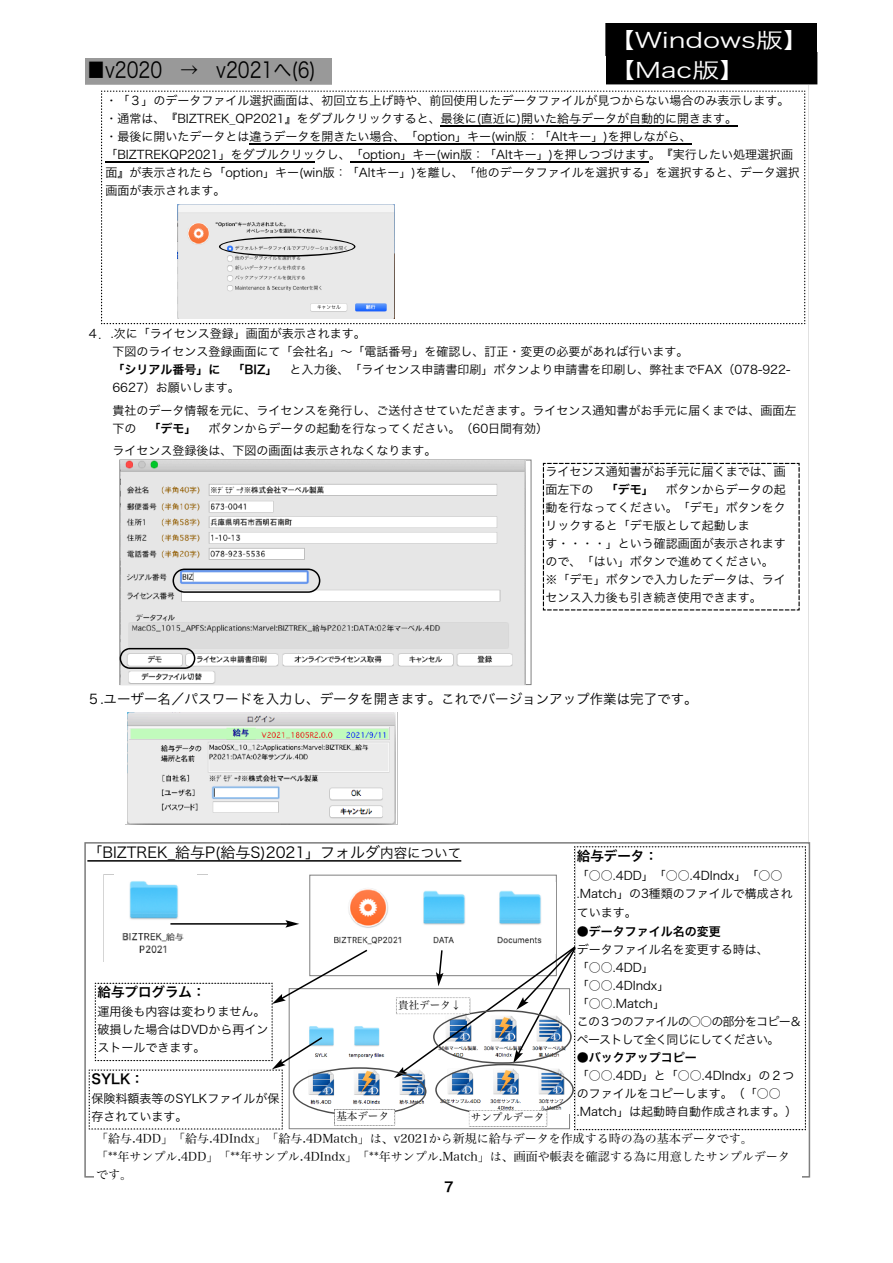
<style>
.page{position:relative;width:893px;height:1263px;background:#fff}
.page>*{position:absolute;margin:0;border:0;box-sizing:border-box;transform-origin:0 0}
.t1{font:21.6px "Hiragino Sans W3";color:#000;scale:.83 1}
.t2{font:21px "Hiragino Sans W3";color:#fff;scale:1.3 1}
.t3{font:15px "Hiragino Sans W3";color:#000}
.t4{font:13.5px "Hiragino Sans W3";color:#000}
.t5{font:13.5px "Hiragino Sans W6";color:#000}
.t6{font:13.5px "Hiragino Sans GB W6";color:#000}
.t7{font:12px/18px "Hiragino Sans W3";color:#000}
.t8{font:12px/18px "Hira Min Pro N W3";color:#000}
.t9{font:12px/18px "Hiragino Sans W3";letter-spacing:-.065em;color:#000}
.t10{font:12px "Hiragino Sans W6";color:#000}
.t11{font:10.5px "Hira Min Pro N W3";color:#000}
.s1{font-family:"Hiragino Sans W6"}
.s2{font-size:13.5px}
</style>
<div class="page">
<img style="left:101px;top:90px;width:705px;height:735px">
<svg style="left:101px;top:90px;width:704px;height:234px"></svg>
<img style="left:120px;top:460px;width:405px;height:224px">
<svg style="left:173px;top:568px;width:147px;height:25px"></svg>
<svg style="left:543px;top:463px;width:257px;height:148px"></svg>
<hr style="left:87px;top:860px;width:374px;height:2px;background:#000">
<img style="left:122px;top:881px;width:62px;height:65px">
<div style="left:309px;top:875px;width:248px;height:101px;border:1px solid #7f7f7f"></div>
<img style="left:334px;top:882px;width:222px;height:64px">
<svg style="left:170px;top:920px;width:129px;height:8px"></svg>
<svg style="left:574px;top:846px;width:232px;height:284px"></svg>
<div style="left:606px;top:56px;width:211px;height:28px;background:#000"></div>
<div style="left:606px;top:24px;width:211px;height:32px;background:#000"></div>
<img style="left:178px;top:204px;width:216px;height:114px">
<svg style="left:120px;top:648px;width:75px;height:21px"></svg>
<svg style="left:88px;top:946px;width:488px;height:184px"></svg>
<svg style="left:219px;top:237px;width:136px;height:20px;background:#c2c3c4"></svg>
<img style="left:127px;top:712px;width:268px;height:112px">
<h1 class="t1" style="left:87px;top:59px;width:277px">■v2020　→　v2021へ(6)</h1>
<h2 class="t2" style="left:607px;top:29px;width:158px">【Windows版】</h2>
<h2 class="t2" style="left:608px;top:60px;width:109px">【Mac版】</h2>
<p class="t7" style="left:105px;top:92px;width:696px">・「３」のデータファイル選択画面は、初回立ち上げ時や、前回使用したデータファイルが見つからない場合のみ表示します。・通常は、『BIZTREK_QP2021』をダブルクリックすると、最後に(直近に)開いた給与データが自動的に開きます。<br>・最後に開いたデータとは違うデータを開きたい場合、「option」キー(win版：「Altキー」)を押しながら、「BIZTREKQP2021」をダブルクリックし、「option」キー(win版：「Altキー」)を押しつづけます。『実行したい処理選択画面』が表示されたら「option」キー(win版：「Altキー」)を離し、「他のデータファイルを選択する」を選択すると、データ選択画面が表示されます。</p>
<p class="t7" style="left:112px;top:325px;width:679px;text-indent:-26px">４．.次に「ライセンス登録」画面が表示されます。<br>下図のライセンス登録画面にて「会社名」～「電話番号」を確認し、訂正・変更の必要があれば行います。<br><span class="s1">「シリアル番号」に　「BIZ」　</span>と入力後、「ライセンス申請書印刷」ボタンより申請書を印刷し、弊社までFAX（078-922- 6627）お願いします。</p>
<p class="t7" style="left:112px;top:401px;width:686px">貴社のデータ情報を元に、ライセンスを発行し、ご送付させていただきます。ライセンス通知書がお手元に届くまでは、画面左下の　<span class="s1">「デモ」</span> ボタンからデータの起動を行なってください。（60日間有効）</p>
<p class="t7" style="left:112px;top:441px;width:325px">ライセンス登録後は、下図の画面は表示されなくなります。</p>
<p class="t7" style="left:546px;top:463px;width:241px">ライセンス通知書がお手元に届くまでは、画面左下の　<span class="s1">「デモ」</span> ボタンからデータの起動を行なってください。「デモ」ボタンをクリックすると「デモ版として起動しま<br>す・・・・」という確認画面が表示されますので、「はい」ボタンで進めてください。※「デモ」ボタンで入力したデータは、ライセンス入力後も引き続き使用できます。</p>
<p class="t4" style="left:87px;top:692px;width:612px">５.ユーザー名／パスワードを入力し、データを開きます。これでバージョンアップ作業は完了です。</p>
<p class="t3" style="left:87px;top:845px;width:375px">「BIZTREK_給与P(給与S)2021」フォルダ<span class="s2">内容について</span></p>
<p class="t5" style="left:98px;top:985px;width:109px">給与プログラム：</p>
<p class="t7" style="left:98px;top:1003px;width:172px">運用後も内容は変わりません。破損した場合はDVDから再インストールできます。</p>
<p class="t5" style="left:91px;top:1072px;width:54px">SYLK：</p>
<p class="t7" style="left:91px;top:1089px;width:189px">保険料額表等のSYLKファイルが保存されています。</p>
<p class="t11" style="left:398px;top:1000px;width:64px">貴社データ↓</p>
<p class="t11" style="left:336px;top:1111px;width:54px">基本データ</p>
<p class="t11" style="left:471px;top:1112px;width:75px">サンプルデータ</p>
<p class="t5" style="left:577px;top:849px;width:82px">給与データ：</p>
<p class="t7" style="left:577px;top:866px;width:218px">「○○.4DD」「○○.4DIndx」「○○ .Match」の3種類のファイルで構成され</p>
<p class="t7" style="left:577px;top:904px;width:61px">ています。</p>
<p class="t10" style="left:577px;top:926px;width:146px">●データファイル名の変更</p>
<p class="t9" style="left:577px;top:941px;width:227px">データファイル名を変更する時は、「○○.4DD」<br>「○○.4DIndx」<br>「○○.Match」<br>この３つのファイルの○○の部分をコピー＆ペーストして全く同じにしてください。</p>
<p class="t10" style="left:577px;top:1052px;width:121px">●バックアップコピー</p>
<p class="t7" style="left:577px;top:1067px;width:222px">「○○.4DD」と「○○.4DIndx」の２つのファイルをコピーします。（「○○ .Match」は起動時自動作成されます。）</p>
<p class="t8" style="left:96px;top:1129px;width:695px">「給与.4DD」「給与.4DIndx」「給与.4DMatch」は、v2021から新規に給与データを作成する時の為の基本データです。<br>「**年サンプル.4DD」「**年サンプル.4DIndx」「**年サンプル.Match」は、画面や帳表を確認する為に用意したサンプルデータです。</p>
<p class="t6" style="left:444px;top:1180px;width:11px">7</p>
</div>
